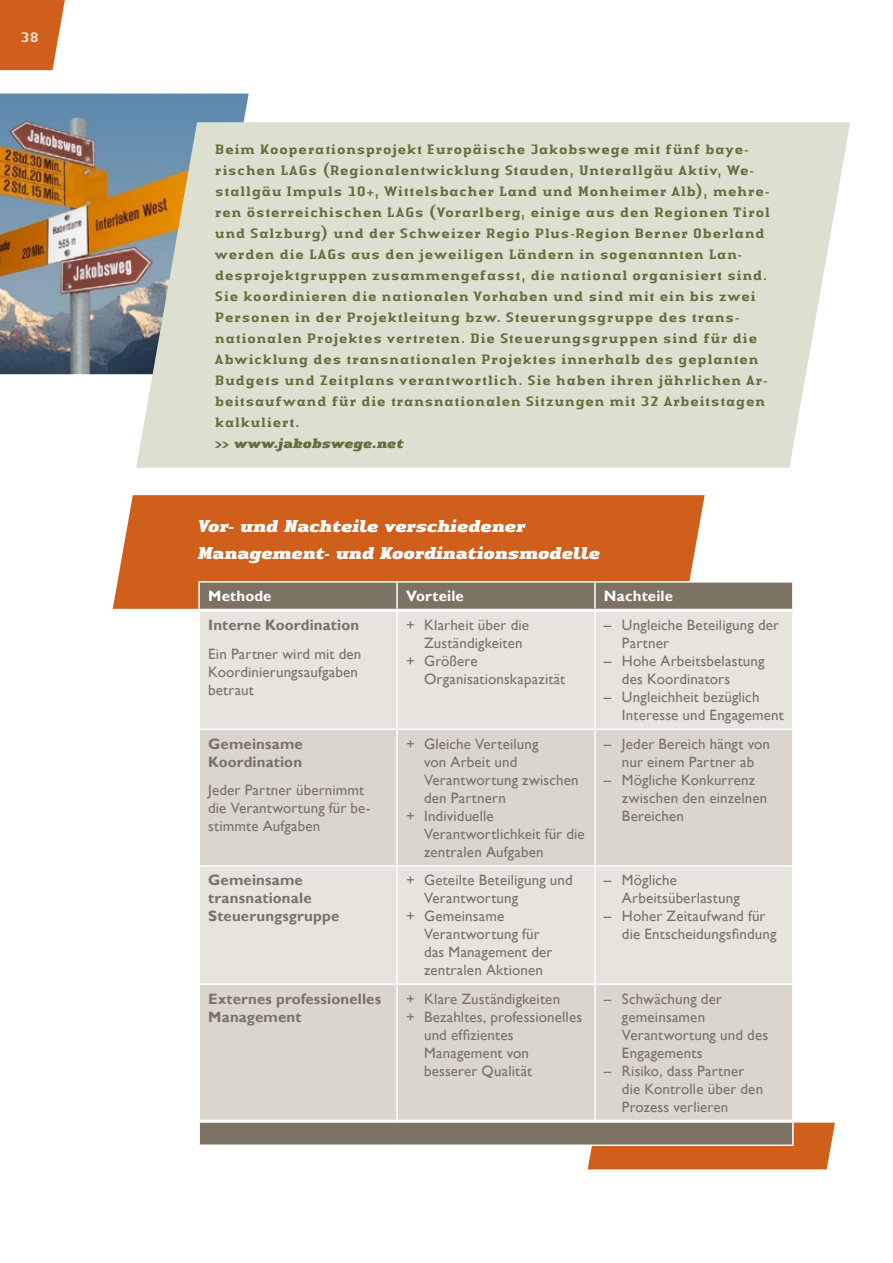
<style>
.page{position:relative;width:893px;height:1263px;background:#fff}
.page>*{position:absolute;margin:0;border:0;box-sizing:border-box;transform-origin:0 0}
.t1{font:italic 900 18px/27px "Authentic Serif LT";color:#fff}
.t2{font:15px/18px "Gill Sans";letter-spacing:.01em;color:#7b7264}
.t3{font:700 15px/18px "Gill Sans";letter-spacing:.01em;color:#7b7264}
.t4{font:700 15px "Gill Sans";letter-spacing:.01em;color:#fff}
.t5{font:500 14.25px/21px "Authentic Serif LT";letter-spacing:.025em;color:#626f3d}
.t6{font:italic 900 14.25px "Authentic Serif LT";letter-spacing:.01em;color:#626f3d}
.t7{font:500 14.25px "Authentic Serif LT";color:#f7dfcc}
</style>
<div class="page">
<img style="left:0;top:94px;width:249px;height:280px">
<svg style="left:0;top:0;width:65px;height:70px;background:#d46e31"></svg>
<svg style="left:136px;top:122px;width:714px;height:346px;background:#dbdecf"></svg>
<div style="left:113px;top:495px;width:592px;height:114px;background:#d05f1b"></div>
<div style="left:588px;top:1123px;width:247px;height:46px;background:#d05f1b"></div>
<div style="left:200px;top:583px;width:592px;height:561px;background:#7b7264"></div>
<div style="left:200px;top:612px;width:592px;height:117px;background:#e7e4de"></div>
<svg style="left:200px;top:730px;width:592px;height:390px;background:#ddd9d2"></svg>
<hr style="left:198px;top:581px;width:199px;height:2px;background:#fff">
<hr style="left:198px;top:583px;width:2px;height:27px;background:#fff">
<hr style="left:397px;top:581px;width:198px;height:2px;background:#fff">
<hr style="left:396px;top:583px;width:2px;height:26px;background:#fff">
<hr style="left:595px;top:581px;width:199px;height:2px;background:#fff">
<hr style="left:594px;top:583px;width:2px;height:26px;background:#fff">
<hr style="left:396px;top:612px;width:2px;height:117px;background:#fff">
<hr style="left:594px;top:612px;width:2px;height:117px;background:#fff">
<hr style="left:198px;top:729px;width:199px;height:1px;background:#fff">
<hr style="left:397px;top:729px;width:198px;height:1px;background:#fff">
<hr style="left:396px;top:730px;width:2px;height:135px;background:#fff">
<hr style="left:595px;top:729px;width:199px;height:1px;background:#fff">
<hr style="left:594px;top:730px;width:2px;height:135px;background:#fff">
<hr style="left:198px;top:865px;width:199px;height:1px;background:#fff">
<hr style="left:397px;top:865px;width:198px;height:1px;background:#fff">
<hr style="left:396px;top:866px;width:2px;height:117px;background:#fff">
<hr style="left:595px;top:865px;width:199px;height:1px;background:#fff">
<hr style="left:594px;top:866px;width:2px;height:117px;background:#fff">
<hr style="left:198px;top:983px;width:199px;height:2px;background:#fff">
<hr style="left:397px;top:983px;width:198px;height:2px;background:#fff">
<hr style="left:396px;top:985px;width:2px;height:135px;background:#fff">
<hr style="left:595px;top:983px;width:199px;height:2px;background:#fff">
<hr style="left:594px;top:985px;width:2px;height:135px;background:#fff">
<hr style="left:792px;top:1121px;width:2px;height:23px;background:#fff">
<hr style="left:397px;top:1144px;width:198px;height:2px;background:#fff">
<hr style="left:595px;top:1144px;width:199px;height:2px;background:#fff">
<hr style="left:200px;top:609px;width:197px;height:3px;background:#fff">
<hr style="left:397px;top:609px;width:198px;height:3px;background:#fff">
<hr style="left:595px;top:609px;width:197px;height:3px;background:#fff">
<hr style="left:200px;top:1120px;width:197px;height:3px;background:#fff">
<hr style="left:397px;top:1120px;width:198px;height:3px;background:#fff">
<hr style="left:595px;top:1120px;width:197px;height:3px;background:#fff">
<p class="t7" style="left:20px;top:28px;width:20px">38</p>
<p class="t5" style="left:215px;top:138px;width:557px">Beim Kooperationsprojekt Europäische Jakobswege mit fünf baye&shy;rischen LAGs (Regionalentwicklung Stauden, Unterallgäu Aktiv, We&shy;stallgäu Impuls 10+, Wittelsbacher Land und Monheimer Alb), mehre&shy;ren österreichischen LAGs (Vorarlberg, einige aus den Regionen Tirol und Salzburg) und der Schweizer Regio Plus-Region Berner Oberland werden die LAGs aus den jeweiligen Ländern in sogenannten Lan&shy;desprojektgruppen zusammengefasst, die national organisiert sind.<br>Sie koordinieren die nationalen Vorhaben und sind mit ein bis zwei Personen in der Projektleitung bzw. Steuerungsgruppe des trans&shy;nationalen Projektes vertreten. Die Steuerungsgruppen sind für die Abwicklung des transnationalen Projektes innerhalb des geplanten Budgets und Zeitplans verantwortlich. Sie haben ihren jährlichen Ar&shy;beitsaufwand für die transnationalen Sitzungen mit 32 Arbeitstagen kalkuliert.</p>
<p class="t6" style="left:215px;top:434px;width:190px">&gt;&gt; www.jakobswege.net</p>
<p class="t1" style="left:198px;top:512px;width:404px">Vor- und Nachteile verschiedener<br>Management- und Koordinationsmodelle</p>
<p class="t4" style="left:208px;top:587px;width:65px">Methode</p>
<p class="t4" style="left:406px;top:587px;width:59px">Vorteile</p>
<p class="t4" style="left:604px;top:587px;width:71px">Nachteile</p>
<p class="t3" style="left:208px;top:616px;width:153px">Interne Koordination</p>
<p class="t2" style="left:208px;top:645px;width:155px">Ein Partner wird mit den<br>Koordinierungsaufgaben betraut</p>
<p class="t2" style="left:406px;top:616px;width:124px">+ Klarheit über die</p>
<p class="t2" style="left:424px;top:634px;width:100px">Zuständigkeiten</p>
<p class="t2" style="left:406px;top:652px;width:73px">+ Größere</p>
<p class="t2" style="left:424px;top:670px;width:143px">Organisationskapazität</p>
<p class="t2" style="left:622px;top:616px;width:159px;text-indent:-18px">– Ungleiche Beteiligung der<br>Partner</p>
<p class="t2" style="left:622px;top:652px;width:144px;text-indent:-18px">– Hohe Arbeitsbelastung des Koordinators</p>
<p class="t2" style="left:622px;top:688px;width:163px;text-indent:-18px">– Ungleichheit bezüglich<br>Interesse und Engagement</p>
<p class="t3" style="left:208px;top:735px;width:96px">Gemeinsame<br>Koordination</p>
<p class="t2" style="left:208px;top:781px;width:164px">Jeder Partner übernimmt die Verantwortung für be&shy;stimmte Aufgaben</p>
<p class="t2" style="left:406px;top:734px;width:134px">+ Gleiche Verteilung</p>
<p class="t2" style="left:424px;top:752px;width:95px">von Arbeit und</p>
<p class="t2" style="left:424px;top:770px;width:156px">Verantwortung zwischen</p>
<p class="t2" style="left:424px;top:788px;width:83px">den Partnern</p>
<p class="t2" style="left:406px;top:806px;width:89px">+ Individuelle</p>
<p class="t2" style="left:424px;top:824px;width:162px">Verantwortlichkeit für die</p>
<p class="t2" style="left:424px;top:842px;width:121px">zentralen Aufgaben</p>
<p class="t3" style="left:208px;top:871px;width:133px">Gemeinsame transnationale<br>Steuerungsgruppe</p>
<p class="t2" style="left:406px;top:871px;width:168px">+ Geteilte Beteiligung und</p>
<p class="t2" style="left:424px;top:889px;width:96px">Verantwortung</p>
<p class="t2" style="left:406px;top:907px;width:100px">+ Gemeinsame</p>
<p class="t2" style="left:424px;top:925px;width:117px">Verantwortung für</p>
<p class="t2" style="left:424px;top:943px;width:130px">das Management der</p>
<p class="t2" style="left:424px;top:961px;width:121px">zentralen Aktionen</p>
<p class="t3" style="left:208px;top:989px;width:174px">Externes professionelles<br>Management</p>
<p class="t2" style="left:406px;top:989px;width:156px">+ Klare Zuständigkeiten</p>
<p class="t2" style="left:406px;top:1007px;width:178px">+ Bezahltes, professionelles</p>
<p class="t2" style="left:424px;top:1025px;width:91px">und effizientes</p>
<p class="t2" style="left:424px;top:1043px;width:107px">Management von</p>
<p class="t2" style="left:424px;top:1061px;width:110px">besserer Qualität</p>
<p class="t2" style="left:604px;top:734px;width:168px;text-align:center">– Jeder Bereich hängt von nur einem Partner ab</p>
<p class="t2" style="left:622px;top:770px;width:147px;text-indent:-18px">– Mögliche Konkurrenz zwischen den einzelnen<br>Bereichen</p>
<p class="t2" style="left:622px;top:871px;width:119px;text-indent:-18px">– Mögliche<br>Arbeitsüberlastung</p>
<p class="t2" style="left:622px;top:907px;width:156px;text-indent:-18px">– Hoher Zeitaufwand für die Entscheidungsfindung</p>
<p class="t2" style="left:622px;top:989px;width:148px;text-indent:-18px">– Schwächung der gemeinsamen<br>Verantwortung und des<br>Engagements</p>
<p class="t2" style="left:622px;top:1061px;width:143px;text-indent:-18px">– Risiko, dass Partner die Kontrolle über den<br>Prozess verlieren</p>
</div>
